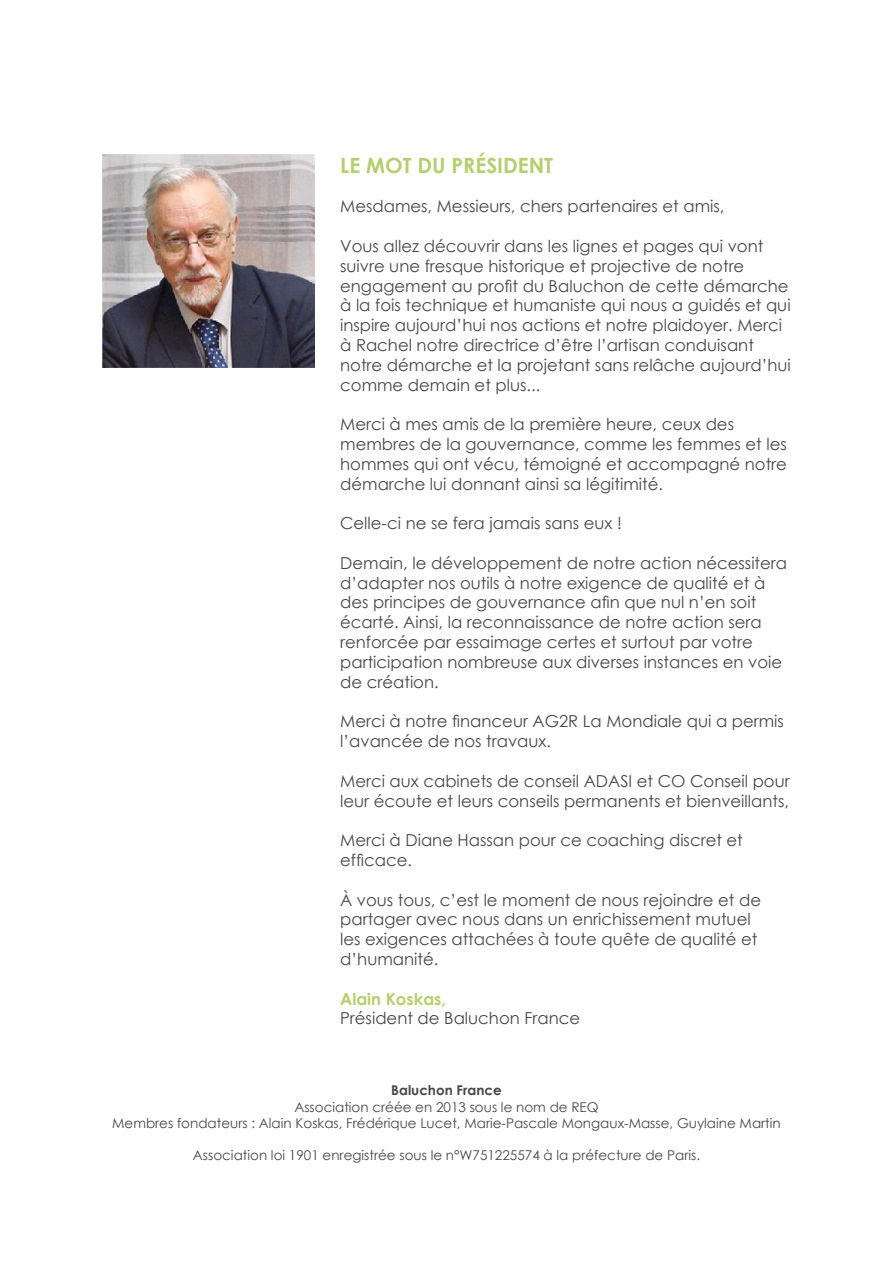
<style>
.page{position:relative;width:893px;height:1263px;background:#fff}
.page>*{position:absolute;margin:0;border:0;box-sizing:border-box;transform-origin:0 0}
.t1{font:700 21px "Century Gothic";color:#b5ce6f}
.t2{font:16.5px/19.8px "Century Gothic";color:#484848}
.t3{font:700 16.5px "Century Gothic";color:#b5ce6f}
.t4{font:13.5px/16.2px "Century Gothic";color:#484848;text-align:center}
.t5{font:700 13.5px "Century Gothic";color:#484848}
</style>
<div class="page">
<img style="left:102px;top:155px;width:213px;height:212px">
<p class="t1" style="left:340px;top:149px;width:214px">LE MOT DU PRÉSIDENT</p>
<p class="t2" style="left:340px;top:196px;width:386px">Mesdames, Messieurs, chers partenaires et amis,</p>
<p class="t2" style="left:340px;top:236px;width:452px">Vous allez découvrir dans les lignes et pages qui vont suivre une fresque historique et projective de notre engagement au profit du Baluchon de cette démarche à la fois technique et humaniste qui nous a guidés et qui inspire aujourd’hui nos actions et notre plaidoyer. Merci à Rachel notre directrice d’être l’artisan conduisant notre démarche et la projetant sans relâche aujourd’hui comme demain et plus...</p>
<p class="t2" style="left:340px;top:414px;width:448px">Merci à mes amis de la première heure, ceux des membres de la gouvernance, comme les femmes et les hommes qui ont vécu, témoigné et accompagné notre démarche lui donnant ainsi sa légitimité.</p>
<p class="t2" style="left:340px;top:513px;width:283px">Celle-ci ne se fera jamais sans eux !</p>
<p class="t2" style="left:340px;top:553px;width:448px">Demain, le développement de notre action nécessitera d’adapter nos outils à notre exigence de qualité et à des principes de gouvernance afin que nul n’en soit écarté. Ainsi, la reconnaissance de notre action sera renforcée par essaimage certes et surtout par votre participation nombreuse aux diverses instances en voie de création.</p>
<p class="t2" style="left:340px;top:711px;width:445px">Merci à notre financeur AG2R La Mondiale qui a permis l’avancée de nos travaux.</p>
<p class="t2" style="left:340px;top:770px;width:451px">Merci aux cabinets de conseil ADASI et CO Conseil pour leur écoute et leurs conseils permanents et bienveillants,</p>
<p class="t2" style="left:340px;top:830px;width:404px">Merci à Diane Hassan pour ce coaching discret et efficace.</p>
<p class="t2" style="left:340px;top:889px;width:422px">À vous tous, c’est le moment de nous rejoindre et de partager avec nous dans un enrichissement mutuel les exigences attachées à toute quête de qualité et d’humanité.</p>
<p class="t3" style="left:340px;top:986px;width:107px">Alain Koskas,</p>
<p class="t2" style="left:340px;top:1008px;width:241px">Président de Baluchon France</p>
<p class="t5" style="left:391px;top:1080px;width:112px">Baluchon France</p>
<p class="t4" style="left:112px;top:1098px;width:670px">Association créée en 2013 sous le nom de REQ<br>Membres fondateurs : Alain Koskas, Frédérique Lucet, Marie-Pascale Mongaux-Masse, Guylaine Martin</p>
<p class="t4" style="left:193px;top:1147px;width:509px">Association loi 1901 enregistrée sous le n°W751225574 à la préfecture de Paris.</p>
</div>
